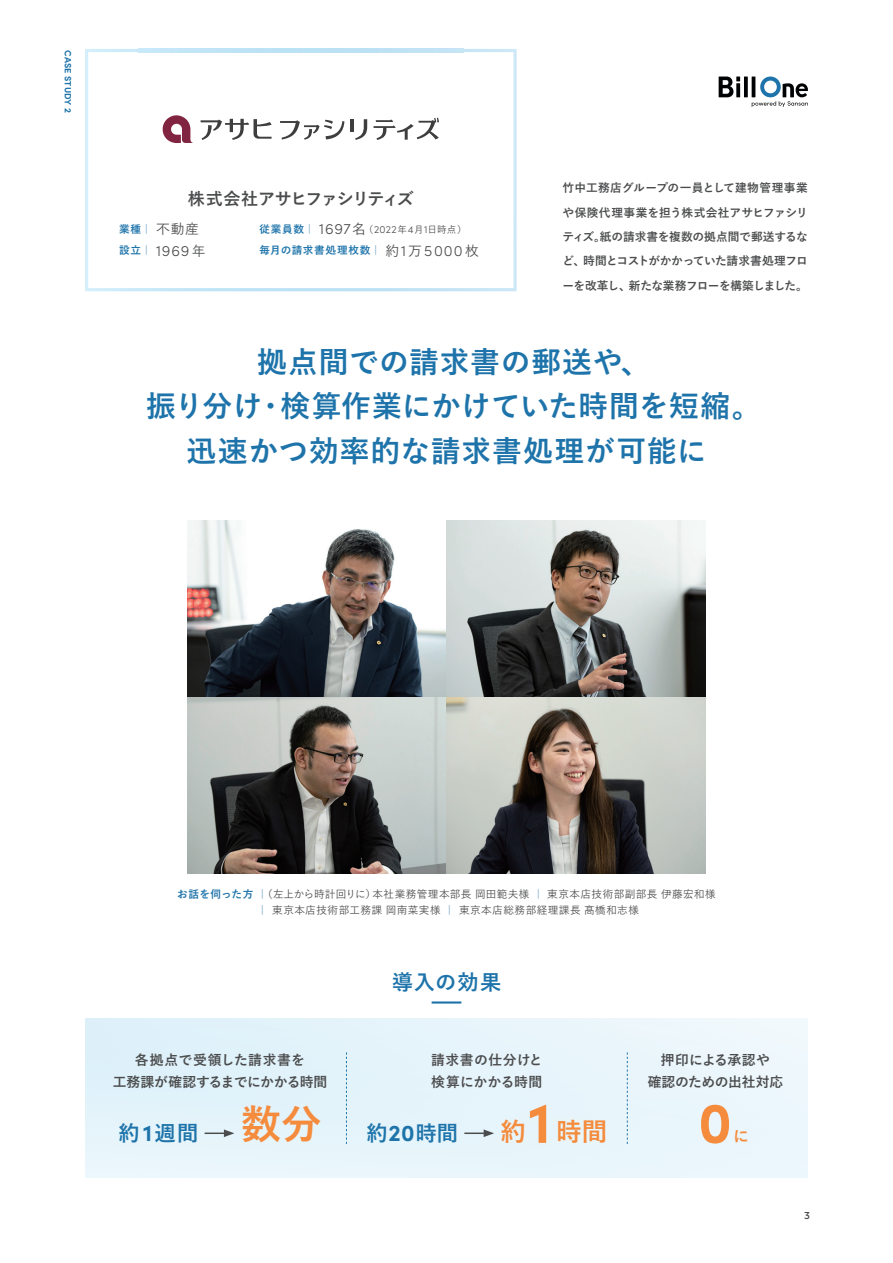
<style>
.page{position:relative;width:893px;height:1263px;background:#fff}
.page>*{position:absolute;margin:0;border:0;box-sizing:border-box;transform-origin:0 0}
.t1{font:700 57.45px "Sofia Pro";color:#f58b3c}
.t2{font:700 29.7px/44.7px "Yu Go";letter-spacing:.025em;color:#1e74aa;text-align:center}
.t3{font:700 25.5px "Yu Go";color:#f58b3c}
.t4{font:700 21.3px "Yu Go";letter-spacing:.05em;color:#1e74aa}
.t5{font:700 16.95px "Yu Go";letter-spacing:-.07em;color:#4b4c4d}
.t6{font:700 15.9px "Yu Go";color:#f58b3c}
.t7{font:300 14.85px "Sofia Pro";color:#4b4c4d}
.t8{font:700 13.8px/22.4px "Yu Go";color:#4b4c4d;text-align:center}
.t9{font:700 13.8px/22.4px "Yu Go";letter-spacing:-.025em;color:#4b4c4d;text-align:center}
.t10{font:700 13.8px/22.4px "Yu Go";letter-spacing:.02em;color:#4b4c4d}
.t11{font:700 11.7px/24.5px "Yu Go";letter-spacing:-.04em;color:#4b4c4d;text-align:justify}
.t12{font:700 11.7px "Texta";color:#4b4c4d}
.t13{font:500 10.65px/15.9px "Yu Go";letter-spacing:.04em;color:#4b4c4d;text-align:center}
.t14{font:700 10.65px "Yu Go";letter-spacing:.06em;color:#1e74aa}
.t15{font:500 9.6px "Yu Go";color:#4b4c4d}
.t16{font:700 9.15px "Sofia Pro";letter-spacing:.02em;color:#1e74aa}
.s1{font-weight:500;font-size:13.8px;color:#4b4c4d}
.s2{font-weight:700;font-size:10.65px;color:#1e74aa}
.s3{font-family:"Sofia Pro";font-weight:300;font-size:14.85px}
.s4{font-size:13.8px}
.s5{font-family:"Sofia Pro";font-weight:300;font-size:10.35px}
.s6{font-family:"Yu Go";font-weight:700;font-size:10.65px;color:#1e74aa}
.s7{font-family:"Yu Go";font-weight:500;font-size:13.8px}
.s8{font-family:"Sofia Pro";font-weight:300;font-size:14.85px;color:#4b4c4d}
.s9{font-weight:700;color:#1e74aa}
.s10{color:#1e74aa}
.s11{font-family:"Sofia Pro";font-size:22.95px}
.s12{font-size:40.35px;color:#f58b3c}
</style>
<div class="page">
<svg style="left:744px;top:77px;width:4px;height:20px"></svg>
<svg style="left:719px;top:77px;width:21px;height:20px"></svg>
<svg style="left:752px;top:77px;width:56px;height:30px"></svg>
<img style="left:187px;top:521px;width:519px;height:353px">
<hr style="left:432px;top:1001px;width:29px;height:2px;background:#1e74aa">
<hr style="left:205px;top:1132px;width:21px;height:2px;background:#4b4c4d">
<svg style="left:224px;top:1129px;width:10px;height:8px"></svg>
<svg style="left:627px;top:1052px;width:1px;height:92px"></svg>
<svg style="left:346px;top:1052px;width:1px;height:92px"></svg>
<hr style="left:464px;top:1132px;width:22px;height:2px;background:#4b4c4d">
<svg style="left:484px;top:1129px;width:10px;height:8px"></svg>
<img style="left:85px;top:243px;width:432px;height:48px">
<img style="left:462px;top:49px;width:55px;height:194px">
<svg style="left:162px;top:115px;width:31px;height:28px"></svg>
<svg style="left:200px;top:119px;width:72px;height:21px"></svg>
<svg style="left:280px;top:120px;width:64px;height:20px"></svg>
<svg style="left:351px;top:119px;width:16px;height:21px"></svg>
<svg style="left:373px;top:118px;width:66px;height:22px"></svg>
<p class="t16" style="left:75px;top:50px;width:64px;rotate:90deg">CASE STUDY 2</p>
<h3 class="t5" style="left:188px;top:189px;width:227px">株式会社アサヒファシリティズ</h3>
<p class="t14" style="left:119px;top:223px;width:81px">業種｜<span class="s1">不動産</span></p>
<p class="t15" style="left:259px;top:220px;width:209px"><span class="s2">従業員数｜</span> <span class="s3">1697</span><span class="s4">名</span>（<span class="s5">2022</span>年<span class="s5">4</span>月<span class="s5">1</span>日時点）</p>
<p class="t7" style="left:119px;top:240px;width:88px"><span class="s6">設立｜</span> 1969 <span class="s7">年</span></p>
<p class="t14" style="left:259px;top:244px;width:221px">毎月の請求書処理枚数｜<span class="s1">約</span><span class="s8">1</span><span class="s1">万</span><span class="s8">5000</span> <span class="s1">枚</span></p>
<p class="t11" style="left:562px;top:176px;width:247px">竹中工務店グループの一員として建物管理事業や保険代理事業を担う株式会社アサヒファシリティズ。紙の請求書を複数の拠点間で郵送するなど、時間とコストがかかっていた請求書処理フローを改革し、新たな業務フローを構築しました。</p>
<h2 class="t2" style="left:146px;top:340px;width:617px">拠点間での請求書の郵送や、<br>振り分け・検算作業にかけていた時間を短縮。迅速かつ効率的な請求書処理が可能に</h2>
<p class="t13" style="left:177px;top:885px;width:540px"><span class="s9">お話を伺った方｜</span>（左上から時計回りに）本社業務管理本部長岡田範夫様<span class="s10">｜</span>東京本店技術部副部長伊藤宏和様<span class="s10">｜</span>東京本店技術部工務課岡南菜実様<span class="s10">｜</span>東京本店総務部経理課長髙橋和志様</p>
<p class="t8" style="left:113px;top:1049px;width:216px">各拠点で受領した請求書を<br>工務課が確認するまでにかかる時間</p>
<h3 class="t4" style="left:119px;top:1121px;width:205px">約<span class="s11">1</span>週間 <span class="s12">数分</span></h3>
<h3 class="t4" style="left:392px;top:970px;width:111px">導入の効果</h3>
<p class="t10" style="left:431px;top:1049px;width:113px">請求書の仕分けと検算にかかる時間</p>
<h3 class="t4" style="left:367px;top:1121px;width:93px">約<span class="s11">20</span>時間</h3>
<h3 class="t3" style="left:500px;top:1117px;width:27px">約</h3>
<h1 class="t1" style="left:528px;top:1078px;width:24px">1</h1>
<h3 class="t3" style="left:556px;top:1117px;width:53px">時間</h3>
<p class="t9" style="left:648px;top:1049px;width:137px">押印による承認や<br>確認のための出社対応</p>
<h1 class="t1" style="left:698px;top:1078px;width:35px">0</h1>
<h3 class="t6" style="left:733px;top:1127px;width:17px">に</h3>
<p class="t12" style="left:804px;top:1209px;width:7px">3</p>
</div>
